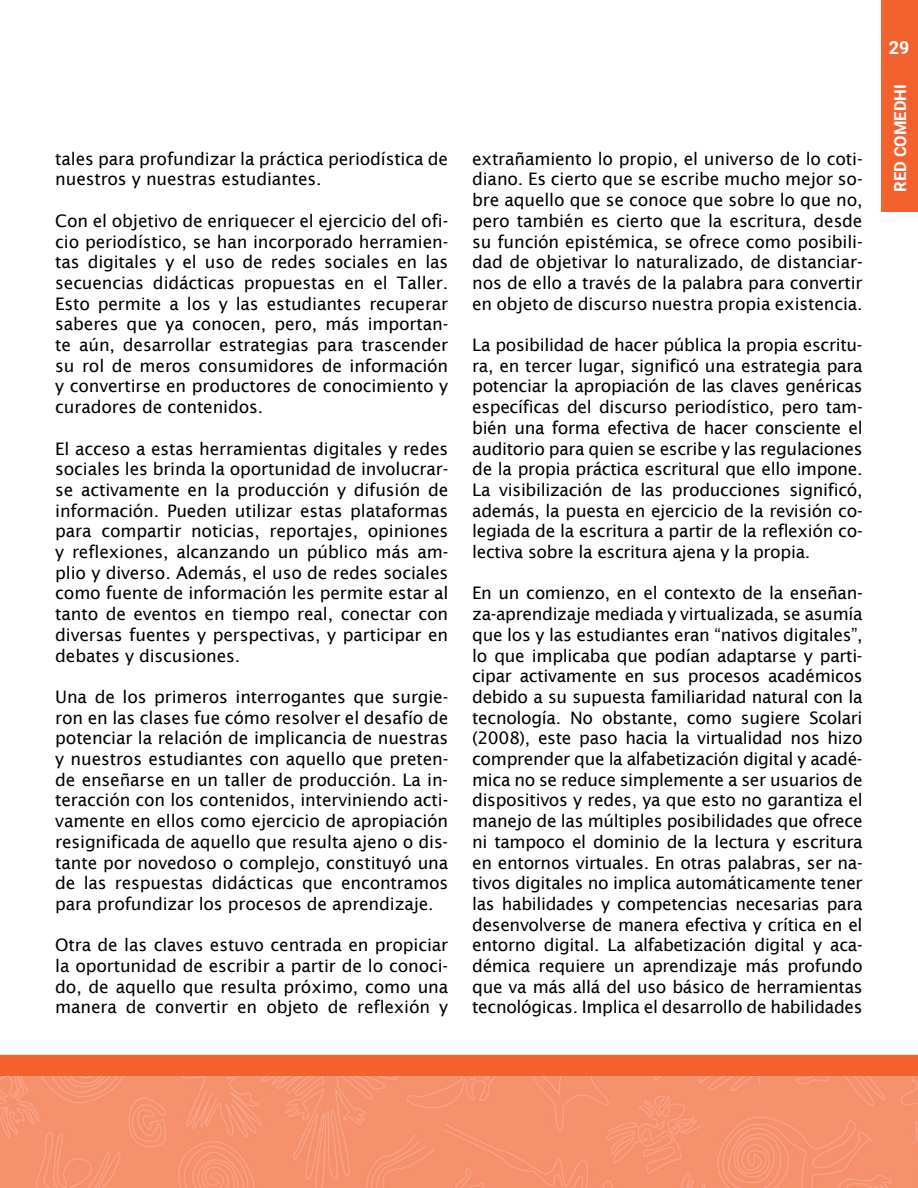
<style>
.page{position:relative;width:918px;height:1188px;background:#fff}
.page>*{position:absolute;margin:0;border:0;box-sizing:border-box;transform-origin:0 0}
.t1{font:700 18px "Roboto";color:#fff}
.t2{font:17.25px/20.7px "Lucida Sans";letter-spacing:-.01em;color:#000;text-align:justify}
.t3{font:700 16.5px "Roboto";color:#fff}
</style>
<div class="page">
<div style="left:881px;top:0;width:37px;height:212px;background:#f2622e"></div>
<div style="left:0;top:1055px;width:918px;height:22px;background:#f2622e"></div>
<img style="left:0;top:1077px;width:918px;height:111px">
<p class="t2" style="left:55px;top:148px;width:394px">tales para profundizar la práctica periodística de nuestros y nuestras estudiantes.</p>
<p class="t2" style="left:55px;top:210px;width:395px">Con el objetivo de enriquecer el ejercicio del ofi&shy;cio periodístico, se han incorporado herramien&shy;tas digitales y el uso de redes sociales en las secuencias didácticas propuestas en el Taller.<br>Esto permite a los y las estudiantes recuperar saberes que ya conocen, pero, más importan&shy;te aún, desarrollar estrategias para trascender su rol de meros consumidores de información y convertirse en productores de conocimiento y curadores de contenidos.</p>
<p class="t2" style="left:55px;top:438px;width:395px">El acceso a estas herramientas digitales y redes sociales les brinda la oportunidad de involucrar&shy;se activamente en la producción y difusión de información. Pueden utilizar estas plataformas para compartir noticias, reportajes, opiniones y reflexiones, alcanzando un público más am&shy;plio y diverso. Además, el uso de redes sociales como fuente de información les permite estar al tanto de eventos en tiempo real, conectar con diversas fuentes y perspectivas, y participar en debates y discusiones.</p>
<p class="t2" style="left:55px;top:686px;width:395px">Una de los primeros interrogantes que surgie&shy;ron en las clases fue cómo resolver el desafío de potenciar la relación de implicancia de nuestras y nuestros estudiantes con aquello que preten&shy;de enseñarse en un taller de producción. La in&shy;teracción con los contenidos, interviniendo acti&shy;vamente en ellos como ejercicio de apropiación resignificada de aquello que resulta ajeno o dis&shy;tante por novedoso o complejo, constituyó una de las respuestas didácticas que encontramos para profundizar los procesos de aprendizaje.</p>
<p class="t2" style="left:55px;top:935px;width:395px">Otra de las claves estuvo centrada en propiciar la oportunidad de escribir a partir de lo conoci&shy;do, de aquello que resulta próximo, como una manera de convertir en objeto de reflexión y</p>
<p class="t2" style="left:472px;top:148px;width:392px">extrañamiento lo propio, el universo de lo coti&shy;diano. Es cierto que se escribe mucho mejor so&shy;bre aquello que se conoce que sobre lo que no, pero también es cierto que la escritura, desde su función epistémica, se ofrece como posibili&shy;dad de objetivar lo naturalizado, de distanciar&shy;nos de ello a través de la palabra para convertir en objeto de discurso nuestra propia existencia.</p>
<p class="t2" style="left:472px;top:335px;width:392px">La posibilidad de hacer pública la propia escritu&shy;ra, en tercer lugar, significó una estrategia para potenciar la apropiación de las claves genéricas específicas del discurso periodístico, pero tam&shy;bién una forma efectiva de hacer consciente el auditorio para quien se escribe y las regulaciones de la propia práctica escritural que ello impone.<br>La visibilización de las producciones significó, además, la puesta en ejercicio de la revisión co&shy;legiada de la escritura a partir de la reflexión co&shy;lectiva sobre la escritura ajena y la propia.</p>
<p class="t2" style="left:472px;top:583px;width:392px">En un comienzo, en el contexto de la enseñan&shy;za-aprendizaje mediada y virtualizada, se asumía que los y las estudiantes eran “nativos digitales”, lo que implicaba que podían adaptarse y parti&shy;cipar activamente en sus procesos académicos debido a su supuesta familiaridad natural con la tecnología. No obstante, como sugiere Scolari (2008), este paso hacia la virtualidad nos hizo comprender que la alfabetización digital y acadé&shy;mica no se reduce simplemente a ser usuarios de dispositivos y redes, ya que esto no garantiza el manejo de las múltiples posibilidades que ofrece ni tampoco el dominio de la lectura y escritura en entornos virtuales. En otras palabras, ser na&shy;tivos digitales no implica automáticamente tener las habilidades y competencias necesarias para desenvolverse de manera efectiva y crítica en el entorno digital. La alfabetización digital y aca&shy;démica requiere un aprendizaje más profundo que va más allá del uso básico de herramientas tecnológicas. Implica el desarrollo de habilidades</p>
<p class="t1" style="left:889px;top:35px;width:22px">29</p>
<p class="t3" style="left:889px;top:192px;width:109px;rotate:-90deg">RED COMEDHI</p>
</div>
